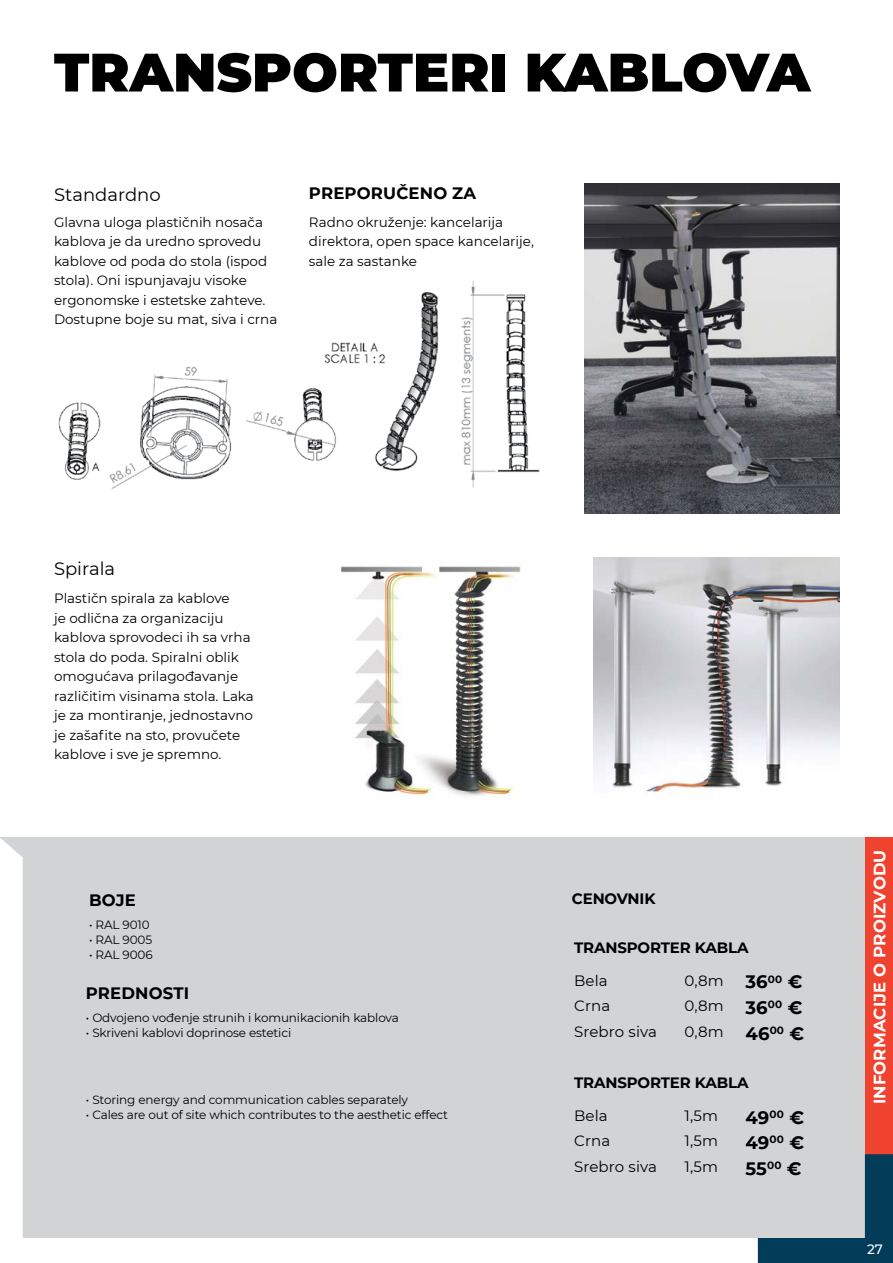
<style>
.page{position:relative;width:893px;height:1263px;background:#fff}
.page>*{position:absolute;margin:0;border:0;box-sizing:border-box;transform-origin:0 0}
.t1{font:900 54px "Montserrat";color:#000}
.t2{font:700 18px/25.5px "Montserrat";letter-spacing:.01em;color:#000;text-align:justify}
.t3{font:18px "Montserrat";color:#000}
.t4{font:700 16.5px "Montserrat";letter-spacing:.01em;color:#000}
.t5{font:700 16.5px "Montserrat";letter-spacing:.01em;color:#fff}
.t6{font:15px/25.5px "Montserrat";letter-spacing:.01em;color:#000}
.t7{font:700 15px "Montserrat";letter-spacing:-.01em;color:#000}
.t8{font:13.5px/19.5px "Montserrat";color:#000}
.t9{font:500 13.5px "Montserrat";color:#fff}
.t10{font:12px "Montserrat";letter-spacing:-.01em;color:#000}
</style>
<div class="page">
<div style="left:0;top:837px;width:865px;height:401px;background:#d1d3d4"></div>
<div style="left:865px;top:837px;width:28px;height:317px;background:#ef422f"></div>
<svg style="left:758px;top:1154px;width:135px;height:109px;background:#8299a4"></svg>
<img style="left:58px;top:366px;width:174px;height:123px">
<img style="left:584px;top:183px;width:255px;height:331px">
<img style="left:593px;top:558px;width:246px;height:237px">
<img style="left:341px;top:566px;width:180px;height:231px">
<img style="left:285px;top:292px;width:154px;height:179px">
<img style="left:246px;top:411px;width:39px;height:21px">
<img style="left:461px;top:282px;width:79px;height:206px">
<img style="left:305px;top:325px;width:89px;height:41px">
<h1 class="t1" style="left:54px;top:32px;width:758px">TRANSPORTERI KABLOVA</h1>
<h2 class="t3" style="left:54px;top:182px;width:108px">Standardno</h2>
<p class="t8" style="left:54px;top:212px;width:225px">Glavna uloga plastičnih nosača kablova je da uredno sprovedu kablove od poda do stola (ispod stola). Oni ispunjavaju visoke ergonomske i estetske zahteve.<br>Dostupne boje su mat, siva i crna</p>
<p class="t4" style="left:309px;top:182px;width:169px">PREPORUČENO ZA</p>
<p class="t8" style="left:309px;top:212px;width:226px">Radno okruženje: kancelarija direktora, open space kancelarije, sale za sastanke</p>
<h2 class="t3" style="left:54px;top:557px;width:63px">Spirala</h2>
<p class="t8" style="left:54px;top:588px;width:201px">Plastičn spirala za kablove<br>je odlična za organizaciju kablova sprovodeci ih sa vrha stola do poda. Spiralni oblik omogućava prilagođavanje različitim visinama stola. Laka je za montiranje, jednostavno je zašafite na sto, provučete kablove i sve je spremno.</p>
<p class="t4" style="left:89px;top:888px;width:48px">BOJE</p>
<p class="t10" style="left:89px;top:916px;width:62px">• RAL 9010</p>
<p class="t10" style="left:89px;top:931px;width:65px">• RAL 9005</p>
<p class="t10" style="left:89px;top:946px;width:65px">• RAL 9006</p>
<p class="t4" style="left:86px;top:982px;width:105px">PREDNOSTI</p>
<p class="t10" style="left:86px;top:1010px;width:314px">• Odvojeno vođenje strunih i komunikacionih kablova</p>
<p class="t10" style="left:86px;top:1025px;width:207px">• Skriveni kablovi doprinose estetici</p>
<p class="t10" style="left:86px;top:1092px;width:324px">• Storing energy and communication cables separately</p>
<p class="t10" style="left:86px;top:1107px;width:364px">• Cales are out of site which contributes to the aesthetic effect</p>
<p class="t7" style="left:572px;top:888px;width:85px">CENOVNIK</p>
<p class="t7" style="left:574px;top:936px;width:176px">TRANSPORTER KABLA</p>
<p class="t6" style="left:574px;top:967px;width:85px">Bela<br>Crna<br>Srebro siva</p>
<p class="t6" style="left:685px;top:967px;width:41px;text-align:justify">0,8m 0,8m 0,8m</p>
<h2 class="t2" style="left:745px;top:968px;width:60px">36<sup>00</sup> € 36<sup>00</sup> € 46<sup>00</sup> €</h2>
<p class="t7" style="left:574px;top:1071px;width:176px">TRANSPORTER KABLA</p>
<p class="t6" style="left:574px;top:1102px;width:85px">Bela<br>Crna<br>Srebro siva</p>
<p class="t6" style="left:685px;top:1102px;width:35px;text-align:justify">1,5m 1,5m 1,5m</p>
<h2 class="t2" style="left:745px;top:1103px;width:60px">49<sup>00</sup> € 49<sup>00</sup> € 55<sup>00</sup> €</h2>
<p class="t5" style="left:868px;top:1104px;width:256px;rotate:-90deg">INFORMACIJE O PROIZVODU</p>
<p class="t9" style="left:867px;top:1240px;width:17px">27</p>
</div>
